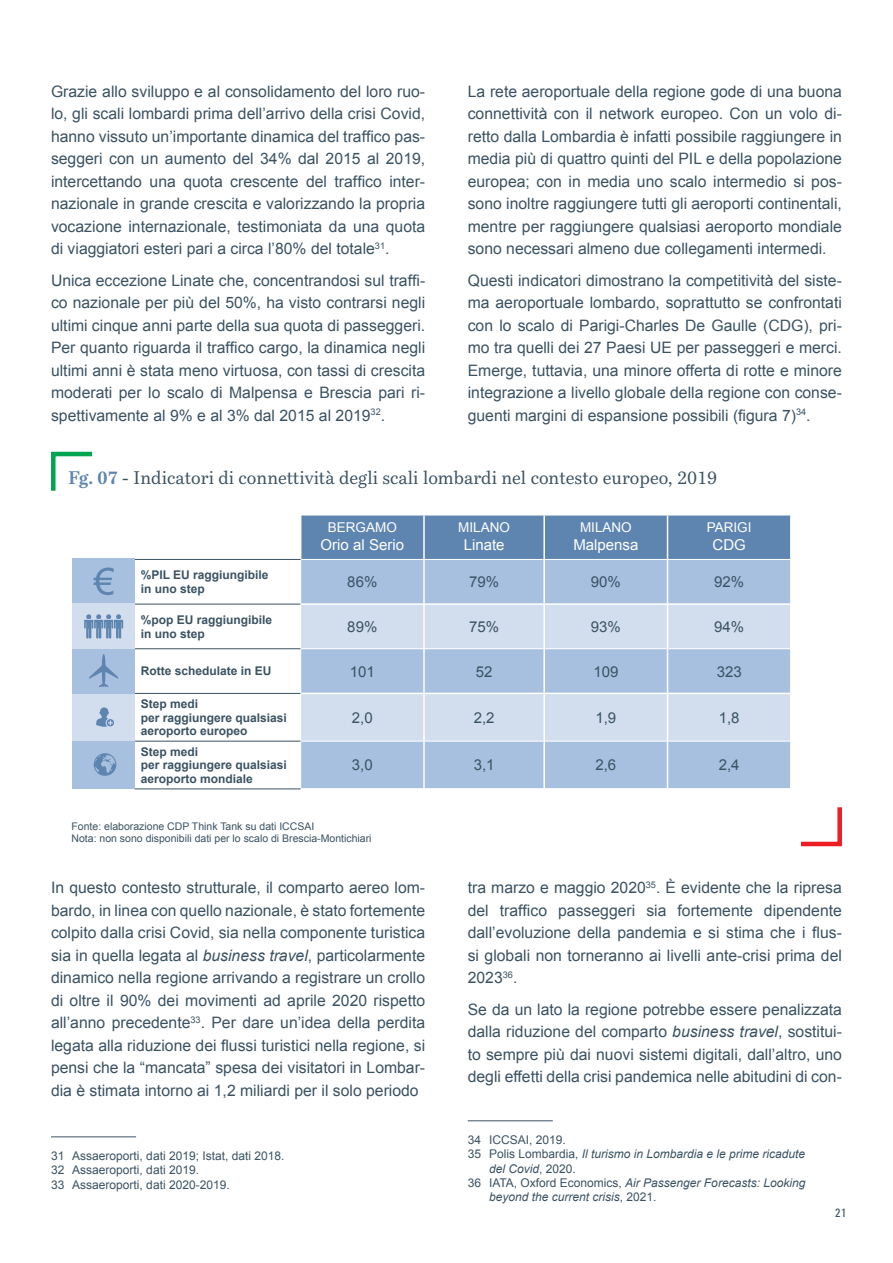
<style>
.page{position:relative;width:893px;height:1263px;background:#fff}
.page>*{position:absolute;margin:0;border:0;box-sizing:border-box;transform-origin:0 0}
.t1{font:18px "Bressay";color:#3b5262}
.List_Paragraph{font:15.75px/22.5px "Arial";color:#3b5262;text-align:justify}
.t2{font:15px "Arial";color:#3b5262}
.t3{font:15px "Arial";color:#fff}
.t4{font:13.5px "Arial";color:#fff}
.t5{font:700 12px/13.5px "Arial";color:#3b5262}
.note{font:italic 12px/14.4px "Arial";color:#3b5262}
.note-2{font:12px "Arial";color:#3b5262}
.t6{font:condensed 12px "Univers";color:#3b5262}
.t7{font:10.5px "Arial";color:#3b5262}
.s1{font-weight:700;color:#5e85b0}
.s2{font-style:italic}
.s3{font-style:normal}
</style>
<div class="page">
<hr style="left:468px;top:1120px;width:85px;height:1px;background:#3b5262">
<hr style="left:51px;top:1136px;width:85px;height:1px;background:#3b5262">
<svg style="left:51px;top:451px;width:42px;height:40px"></svg>
<svg style="left:800px;top:807px;width:42px;height:40px"></svg>
<svg style="left:301px;top:515px;width:489px;height:88px;background:#83a3c8"></svg>
<div style="left:301px;top:605px;width:489px;height:43px;background:#d2deee"></div>
<svg style="left:301px;top:649px;width:489px;height:139px;background:#b6cae5"></svg>
<hr style="left:423px;top:515px;width:2px;height:44px;background:#fff">
<hr style="left:543px;top:515px;width:2px;height:44px;background:#fff">
<hr style="left:667px;top:515px;width:1px;height:44px;background:#fff">
<hr style="left:301px;top:559px;width:123px;height:1px;background:#fff">
<hr style="left:424px;top:559px;width:120px;height:1px;background:#fff">
<hr style="left:544px;top:559px;width:123px;height:1px;background:#fff">
<hr style="left:667px;top:559px;width:123px;height:1px;background:#fff">
<hr style="left:301px;top:693px;width:123px;height:1px;background:#fff">
<hr style="left:424px;top:693px;width:120px;height:1px;background:#fff">
<hr style="left:544px;top:693px;width:123px;height:1px;background:#fff">
<hr style="left:667px;top:693px;width:125px;height:1px;background:#fff">
<hr style="left:301px;top:741px;width:122px;height:1px;background:#fff">
<hr style="left:425px;top:741px;width:118px;height:1px;background:#fff">
<hr style="left:545px;top:741px;width:122px;height:1px;background:#fff">
<hr style="left:668px;top:741px;width:122px;height:1px;background:#fff">
<hr style="left:423px;top:560px;width:2px;height:43px;background:#fff">
<hr style="left:423px;top:605px;width:2px;height:44px;background:#fff">
<hr style="left:423px;top:649px;width:2px;height:44px;background:#fff">
<hr style="left:423px;top:694px;width:2px;height:47px;background:#fff">
<hr style="left:423px;top:741px;width:2px;height:47px;background:#fff">
<hr style="left:543px;top:560px;width:2px;height:43px;background:#fff">
<hr style="left:667px;top:560px;width:1px;height:43px;background:#fff">
<hr style="left:543px;top:605px;width:2px;height:44px;background:#fff">
<hr style="left:667px;top:605px;width:1px;height:44px;background:#fff">
<hr style="left:543px;top:649px;width:2px;height:44px;background:#fff">
<hr style="left:667px;top:649px;width:1px;height:44px;background:#fff">
<hr style="left:543px;top:694px;width:2px;height:47px;background:#fff">
<hr style="left:667px;top:694px;width:1px;height:47px;background:#fff">
<hr style="left:543px;top:741px;width:2px;height:47px;background:#fff">
<hr style="left:667px;top:741px;width:1px;height:47px;background:#fff">
<hr style="left:135px;top:559px;width:166px;height:1px;background:#3b5262">
<hr style="left:135px;top:604px;width:165px;height:1px;background:#3b5262">
<hr style="left:135px;top:648px;width:165px;height:1px;background:#3b5262">
<hr style="left:135px;top:693px;width:165px;height:1px;background:#3b5262">
<hr style="left:135px;top:741px;width:165px;height:1px;background:#3b5262">
<hr style="left:135px;top:789px;width:166px;height:1px;background:#3b5262">
<div style="left:73px;top:559px;width:62px;height:45px;background:#a7c0e0"></div>
<div style="left:73px;top:649px;width:62px;height:45px;background:#a7c0e0"></div>
<div style="left:73px;top:740px;width:62px;height:49px;background:#a7c0e0"></div>
<div style="left:73px;top:604px;width:62px;height:45px;background:#d2deee"></div>
<div style="left:73px;top:694px;width:62px;height:46px;background:#d2deee"></div>
<svg style="left:84px;top:614px;width:39px;height:25px"></svg>
<svg style="left:93px;top:567px;width:21px;height:28px"></svg>
<svg style="left:89px;top:654px;width:29px;height:33px"></svg>
<svg style="left:96px;top:707px;width:18px;height:20px"></svg>
<svg style="left:94px;top:753px;width:22px;height:23px"></svg>
<p class="List_Paragraph" style="left:51px;top:80px;width:376px">Grazie allo sviluppo e al consolidamento del loro ruo&shy;lo, gli scali lombardi prima dell’arrivo della crisi Covid, hanno vissuto un’importante dinamica del traffico pas&shy;seggeri con un aumento del 34% dal 2015 al 2019, intercettando una quota crescente del traffico inter&shy;nazionale in grande crescita e valorizzando la propria vocazione internazionale, testimoniata da una quota di viaggiatori esteri pari a circa l’80% del totale<sup>31</sup>.</p>
<p class="List_Paragraph" style="left:51px;top:269px;width:376px">Unica eccezione Linate che, concentrandosi sul traffi&shy;co nazionale per più del 50%, ha visto contrarsi negli ultimi cinque anni parte della sua quota di passeggeri.<br>Per quanto riguarda il traffico cargo, la dinamica negli ultimi anni è stata meno virtuosa, con tassi di crescita moderati per lo scalo di Malpensa e Brescia pari ri&shy;spettivamente al 9% e al 3% dal 2015 al 2019<sup>32</sup>.</p>
<p class="List_Paragraph" style="left:468px;top:80px;width:376px">La rete aeroportuale della regione gode di una buona connettività con il network europeo. Con un volo di&shy;retto dalla Lombardia è infatti possibile raggiungere in media più di quattro quinti del PIL e della popolazione europea; con in media uno scalo intermedio si pos&shy;sono inoltre raggiungere tutti gli aeroporti continentali, mentre per raggiungere qualsiasi aeroporto mondiale sono necessari almeno due collegamenti intermedi.</p>
<p class="List_Paragraph" style="left:468px;top:269px;width:376px">Questi indicatori dimostrano la competitività del siste&shy;ma aeroportuale lombardo, soprattutto se confrontati con lo scalo di Parigi-Charles De Gaulle (CDG), pri&shy;mo tra quelli dei 27 Paesi UE per passeggeri e merci.<br>Emerge, tuttavia, una minore offerta di rotte e minore integrazione a livello globale della regione con conse&shy;guenti margini di espansione possibili (figura 7)<sup>34</sup>.</p>
<p class="t1" style="left:68px;top:467px;width:651px"><span class="s1">Fg. 07</span> - Indicatori di connettività degli scali lombardi nel contesto europeo, 2019</p>
<p class="t4" style="left:328px;top:518px;width:71px">BERGAMO</p>
<p class="t3" style="left:321px;top:535px;width:85px">Orio al Serio</p>
<p class="t4" style="left:458px;top:518px;width:53px">MILANO</p>
<p class="t3" style="left:464px;top:535px;width:42px">Linate</p>
<p class="t4" style="left:580px;top:518px;width:53px">MILANO</p>
<p class="t3" style="left:573px;top:535px;width:67px">Malpensa</p>
<p class="t4" style="left:707px;top:518px;width:46px">PARIGI</p>
<p class="t3" style="left:712px;top:535px;width:35px">CDG</p>
<p class="t5" style="left:141px;top:569px;width:129px">%PIL EU raggiungibile in uno step</p>
<p class="t2" style="left:347px;top:572px;width:32px">86%</p>
<p class="t2" style="left:469px;top:572px;width:32px">79%</p>
<p class="t2" style="left:591px;top:572px;width:32px">90%</p>
<p class="t2" style="left:714px;top:572px;width:32px">92%</p>
<p class="t5" style="left:141px;top:613px;width:133px">%pop EU raggiungibile in uno step</p>
<p class="t2" style="left:347px;top:617px;width:32px">89%</p>
<p class="t2" style="left:469px;top:617px;width:32px">75%</p>
<p class="t2" style="left:591px;top:617px;width:32px">93%</p>
<p class="t2" style="left:714px;top:617px;width:32px">94%</p>
<p class="t5" style="left:141px;top:665px;width:132px">Rotte schedulate in EU</p>
<p class="t2" style="left:350px;top:661px;width:27px">101</p>
<p class="t2" style="left:476px;top:661px;width:18px">52</p>
<p class="t2" style="left:593px;top:661px;width:27px">109</p>
<p class="t2" style="left:717px;top:661px;width:27px">323</p>
<p class="t5" style="left:141px;top:698px;width:148px">Step medi<br>per raggiungere qualsiasi aeroporto europeo</p>
<p class="t2" style="left:352px;top:708px;width:22px">2,0</p>
<p class="t2" style="left:474px;top:708px;width:22px">2,2</p>
<p class="t2" style="left:595px;top:708px;width:22px">1,9</p>
<p class="t2" style="left:719px;top:708px;width:22px">1,8</p>
<p class="t5" style="left:141px;top:745px;width:148px">Step medi<br>per raggiungere qualsiasi aeroporto mondiale</p>
<p class="t2" style="left:352px;top:755px;width:22px">3,0</p>
<p class="t2" style="left:474px;top:755px;width:22px">3,1</p>
<p class="t2" style="left:595px;top:755px;width:22px">2,6</p>
<p class="t2" style="left:719px;top:755px;width:22px">2,4</p>
<p class="t7" style="left:72px;top:819px;width:244px">Fonte: elaborazione CDP Think Tank su dati ICCSAI</p>
<p class="t7" style="left:72px;top:831px;width:301px">Nota: non sono disponibili dati per lo scalo di Brescia-Montichiari</p>
<p class="List_Paragraph" style="left:51px;top:876px;width:376px">In questo contesto strutturale, il comparto aereo lom&shy;bardo, in linea con quello nazionale, è stato fortemente colpito dalla crisi Covid, sia nella componente turistica sia in quella legata al <span class="s2">business travel</span>, particolarmente dinamico nella regione arrivando a registrare un crollo di oltre il 90% dei movimenti ad aprile 2020 rispetto all’anno precedente<sup>33</sup>. Per dare un’idea della perdita legata alla riduzione dei flussi turistici nella regione, si pensi che la “mancata” spesa dei visitatori in Lombar&shy;dia è stimata intorno ai 1,2 miliardi per il solo periodo</p>
<p class="note-2" style="left:51px;top:1148px;width:235px">31 Assaeroporti, dati 2019; Istat, dati 2018.</p>
<p class="note-2" style="left:51px;top:1162px;width:149px">32 Assaeroporti, dati 2019.</p>
<p class="note-2" style="left:51px;top:1176px;width:180px">33 Assaeroporti, dati 2020-2019.</p>
<p class="List_Paragraph" style="left:468px;top:876px;width:376px">tra marzo e maggio 2020<sup>35</sup>. È evidente che la ripresa del traffico passeggeri sia fortemente dipendente dall’evoluzione della pandemia e si stima che i flus&shy;si globali non torneranno ai livelli ante-crisi prima del 2023<sup>36</sup>.</p>
<p class="List_Paragraph" style="left:468px;top:998px;width:376px">Se da un lato la regione potrebbe essere penalizzata dalla riduzione del comparto <span class="s2">business travel</span>, sostitui&shy;to sempre più dai nuovi sistemi digitali, dall’altro, uno degli effetti della crisi pandemica nelle abitudini di con-</p>
<p class="note-2" style="left:468px;top:1132px;width:99px">34 ICCSAI, 2019.</p>
<p class="note" style="left:489px;top:1147px;width:318px;text-indent:-21px"><span class="s3">35 Polis Lombardia,</span> Il turismo in Lombardia e le prime ricadute del Covid<span class="s3">, 2020.</span></p>
<p class="note" style="left:489px;top:1176px;width:318px;text-indent:-21px"><span class="s3">36 IATA, Oxford Economics,</span> Air Passenger Forecasts: Looking beyond the current crisis<span class="s3">, 2021.</span></p>
<p class="t6" style="left:835px;top:1205px;width:13px">21</p>
</div>
